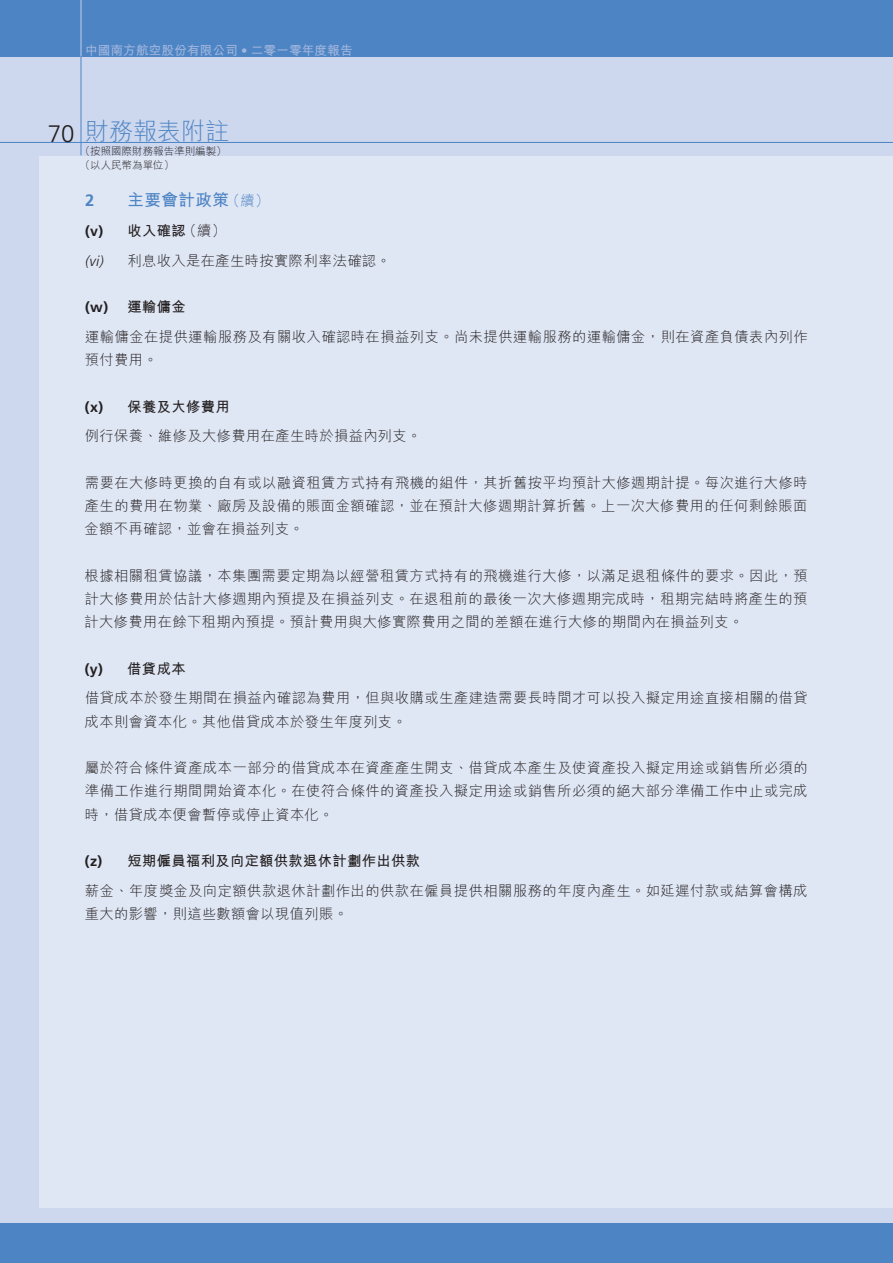
<style>
.page{position:relative;width:893px;height:1263px;background:#fff}
.page>*{position:absolute;margin:0;border:0;box-sizing:border-box;transform-origin:0 0}
.t1{font:300 24px "M Hei HK";color:#4d84c4}
.t2{font:300 24px "Univers LT Std";color:#231f20}
.t3{font:700 16.5px "M Hei HK";letter-spacing:.03em;color:#4d84c4}
.t4{font:700 16.5px "Frutiger LT Std";color:#4d84c4}
.t5{font:300 14.25px/23.2px "M Hei HK";letter-spacing:.035em;color:#231f20}
.t6{font:700 12.75px "M Hei HK";color:#a0b6dd}
.t7{font:300 10.5px/13.5px "M Hei HK";color:#231f20}
.s1{font-family:"Frutiger LT Std"}
.s2{font-weight:300;font-size:14.25px}
.s3{font-family:"Frutiger LT Std";font-weight:700}
.s4{font-weight:700}
.s5{font-family:"Frutiger LT Std";font-style:italic}
</style>
<div class="page">
<div style="left:33px;top:153px;width:860px;height:1061px;background:#dfe6f4"></div>
<div style="left:0;top:56px;width:81px;height:99px;background:#cdd7ed"></div>
<div style="left:81px;top:56px;width:812px;height:99px;background:#cdd7ed"></div>
<div style="left:0;top:142px;width:38px;height:1073px;background:#cdd7ed"></div>
<div style="left:0;top:0;width:893px;height:56px;background:#4d84c4"></div>
<div style="left:0;top:1208px;width:893px;height:23px;background:#cdd7ed"></div>
<div style="left:0;top:1223px;width:893px;height:40px;background:#4d84c4"></div>
<hr style="left:0;top:142px;width:893px;height:1px;background:#4d84c4">
<hr style="left:81px;top:56px;width:1px;height:99px;background:#4d84c4">
<hr style="left:81px;top:0;width:1px;height:56px;background:#a0b6dd">
<p class="t6" style="left:85px;top:41px;width:269px">中國南方航空股份有限公司 <span class="s1">•</span> 二零一零年度報告</p>
<h1 class="t2" style="left:48px;top:119px;width:28px">70</h1>
<h1 class="t1" style="left:85px;top:114px;width:145px">財務報表附註</h1>
<p class="t7" style="left:80px;top:144px;width:148px">（按照國際財務報告準則編製）（以人民幣為單位）</p>
<p class="t4" style="left:85px;top:191px;width:11px">2</p>
<p class="t3" style="left:128px;top:188px;width:143px">主要會計政策<span class="s2">（續）</span></p>
<p class="t5" style="left:85px;top:215px;width:307px;line-height:29.7px"><span class="s3">(v)</span> <span class="s4">收入確認</span>（續）<br><span class="s5">(vi)</span> 利息收入是在產生時按實際利率法確認。</p>
<p class="t5" style="left:85px;top:291px;width:724px;line-height:29.7px"><span class="s3">(w)</span> <span class="s4">運輸傭金<br></span>運輸傭金在提供運輸服務及有關收入確認時在損益列支。尚未提供運輸服務的運輸傭金，則在資產負債表內列作</p>
<p class="t5" style="left:85px;top:348px;width:74px">預付費用。</p>
<p class="t5" style="left:85px;top:391px;width:338px;line-height:29.7px"><span class="s3">(x)</span> <span class="s4">保養及大修費用<br></span>例行保養、維修及大修費用在產生時於損益內列支。</p>
<p class="t5" style="left:85px;top:470px;width:725px;text-align:justify">需要在大修時更換的自有或以融資租賃方式持有飛機的組件，其折舊按平均預計大修週期計提。每次進行大修時產生的費用在物業、廠房及設備的賬面金額確認，並在預計大修週期計算折舊。上一次大修費用的任何剩餘賬面金額不再確認，並會在損益列支。</p>
<p class="t5" style="left:85px;top:563px;width:725px;text-align:justify">根據相關租賃協議，本集團需要定期為以經營租賃方式持有的飛機進行大修，以滿足退租條件的要求。因此，預計大修費用於估計大修週期內預提及在損益列支。在退租前的最後一次大修週期完成時，租期完結時將產生的預計大修費用在餘下租期內預提。預計費用與大修實際費用之間的差額在進行大修的期間內在損益列支。</p>
<p class="t5" style="left:85px;top:653px;width:725px;line-height:29.5px"><span class="s3">(y)</span> <span class="s4">借貸成本<br></span>借貸成本於發生期間在損益內確認為費用，但與收購或生產建造需要長時間才可以投入擬定用途直接相關的借貸</p>
<p class="t5" style="left:85px;top:709px;width:323px">成本則會資本化。其他借貸成本於發生年度列支。</p>
<p class="t5" style="left:85px;top:756px;width:724px;text-align:justify">屬於符合條件資產成本一部分的借貸成本在資產產生開支、借貸成本產生及使資產投入擬定用途或銷售所必須的準備工作進行期間開始資本化。在使符合條件的資產投入擬定用途或銷售所必須的絕大部分準備工作中止或完成時，借貸成本便會暫停或停止資本化。</p>
<p class="t5" style="left:85px;top:845px;width:724px;line-height:29.7px"><span class="s3">(z)</span> <span class="s4">短期僱員福利及向定額供款退休計劃作出供款<br></span>薪金、年度獎金及向定額供款退休計劃作出的供款在僱員提供相關服務的年度內產生。如延遲付款或結算會構成</p>
<p class="t5" style="left:85px;top:901px;width:265px">重大的影響，則這些數額會以現值列賬。</p>
</div>
